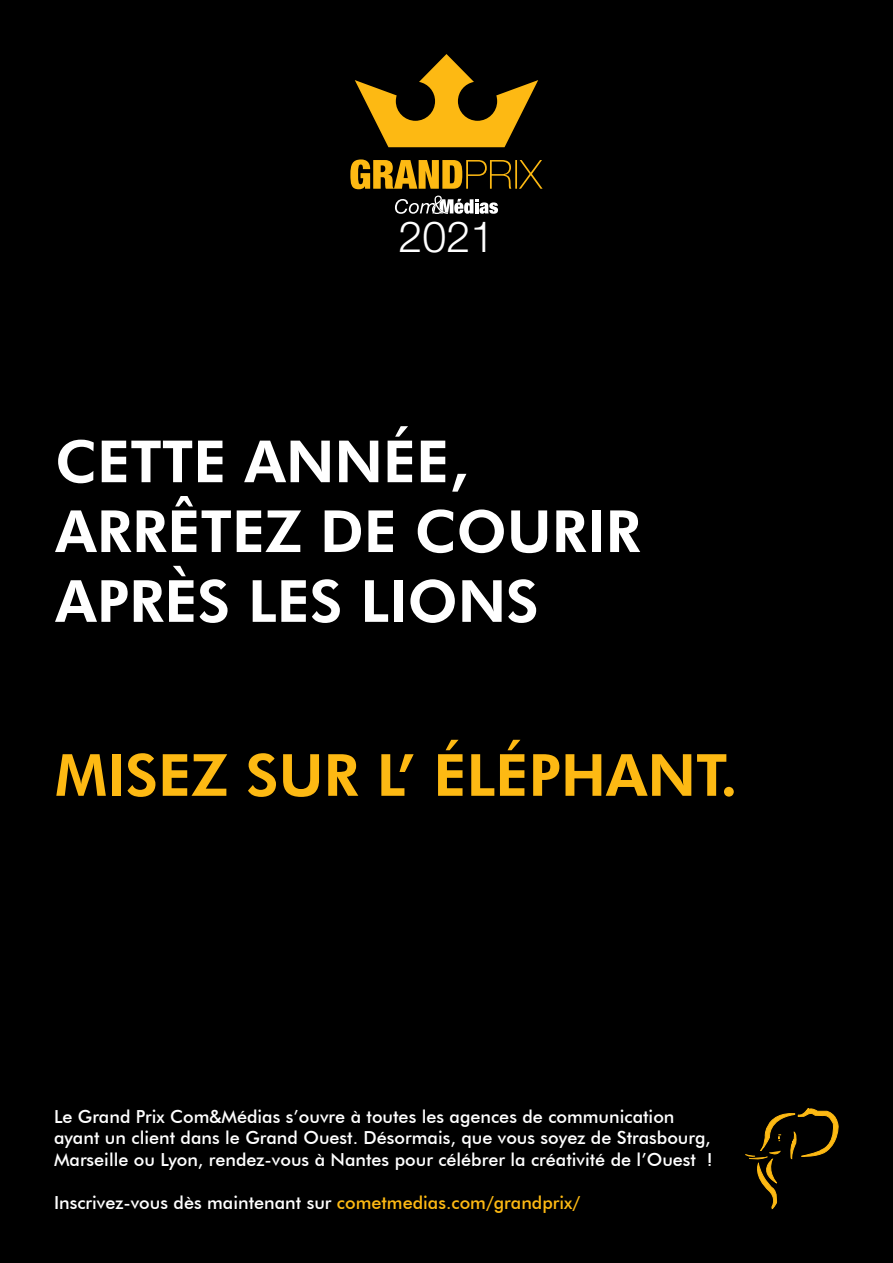
<style>
.page{position:relative;width:893px;height:1263px;background:#000}
.page>*{position:absolute;margin:0;border:0;box-sizing:border-box;transform-origin:0 0}
.t1{font:800 58.2px/69.8px "Futura BT";color:#fff}
.t2{font:800 58.2px "Futura BT";color:#fdb913}
.t3{font:300 43.05px "Helvetica Neue LT Std";color:#fff}
.t4{font:500 18px/21.6px "Futura BT";color:#fff}
.s1{color:#fdb913}
</style>
<div class="page">
<svg style="left:745px;top:1108px;width:94px;height:102px"></svg>
<svg style="left:355px;top:54px;width:183px;height:93px"></svg>
<svg style="left:395px;top:196px;width:103px;height:18px"></svg>
<svg style="left:350px;top:159px;width:193px;height:30px"></svg>
<h2 class="t3" style="left:399px;top:210px;width:97px">2021</h2>
<h1 class="t1" style="left:55px;top:426px;width:587px">CETTE ANNÉE,<br>ARRÊTEZ DE COURIR<br>APRÈS LES LIONS</h1>
<h1 class="t2" style="left:55px;top:740px;width:684px">MISEZ SUR L’ ÉLÉPHANT.</h1>
<p class="t4" style="left:54px;top:1105px;width:660px">Le Grand Prix Com&amp;Médias s’ouvre à toutes les agences de communication ayant un client dans le Grand Ouest. Désormais, que vous soyez de Strasbourg,<br>Marseille ou Lyon, rendez-vous à Nantes pour célébrer la créativité de l’Ouest !</p>
<p class="t4" style="left:54px;top:1191px;width:528px">Inscrivez-vous dès maintenant sur <span class="s1">cometmedias.com/grandprix/</span></p>
</div>
